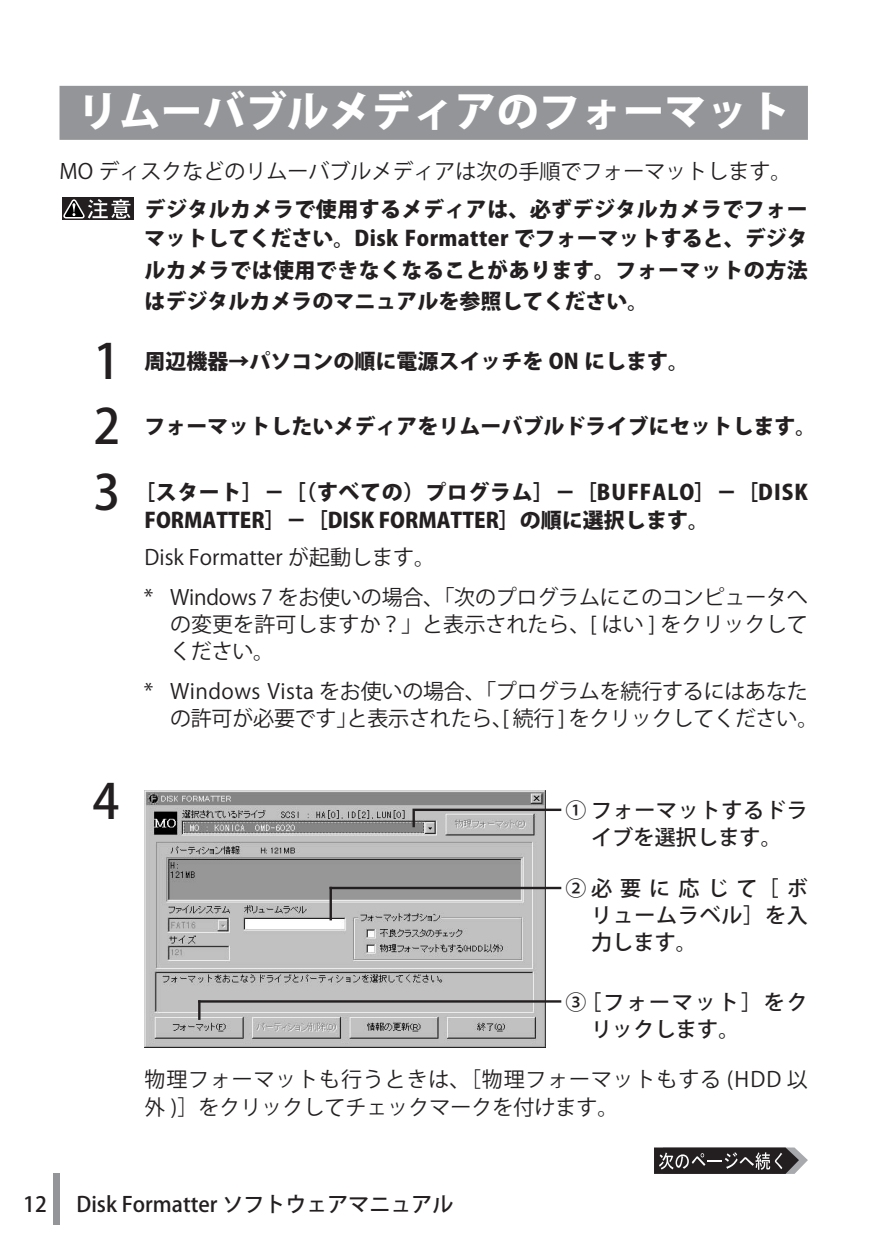
<style>
.page{position:relative;width:893px;height:1259px;background:#fff}
.page>*{position:absolute;margin:0;border:0;box-sizing:border-box;transform-origin:0 0}
._21_手順Num_A6{font:500 48px "Koz Go Std";color:#231f20}
._04_大ﾀｲﾄﾙ_A6{font:800 42px "Koz Go Std";color:#fff}
._22_手順補足_下__A6{font:21px/27.3px "Koz Go Std";color:#231f20;text-align:justify}
._21_手順_A6{font:800 21px/28.5px "Koz Go Std";color:#231f20}
._52_注意_A6{font:800 21px/30.6px "Koz Go Std";color:#231f20;text-align:justify}
._22_手順補足_下__A6-2{font:21px/27.3px "Koz Go Std";letter-spacing:.04em;color:#231f20}
._25_画面手順キャプ_A6{font:500 21px/27px "Koz Go Std";letter-spacing:.01em;color:#231f20;text-align:justify}
._04_大中ﾀｲﾄﾙﾘｰﾄﾞ_A6{font:21px "Koz Go Std";color:#231f20}
._25_画面手順キャプ_A6-2{font:500 21px/27px "Koz Go Std";letter-spacing:.035em;color:#231f20;text-align:center}
._25_画面手順キャプ_A6-3{font:500 21px/27px "Koz Go Std";letter-spacing:.09em;color:#231f20}
</style>
<div class="page">
<div style="left:54px;top:1174px;width:6px;height:51px;background:#939598"></div>
<div style="left:60px;top:86px;width:748px;height:54px;background:#939598"></div>
<div style="left:62px;top:198px;width:71px;height:22px;background:#231f20"></div>
<svg style="left:64px;top:199px;width:66px;height:20px"></svg>
<img style="left:145px;top:790px;width:401px;height:258px">
<hr style="left:412px;top:811px;width:3px;height:16px;background:#231f20">
<hr style="left:412px;top:808px;width:149px;height:3px;background:#231f20">
<hr style="left:330px;top:887px;width:231px;height:2px;background:#231f20">
<hr style="left:330px;top:887px;width:2px;height:33px;background:#231f20">
<hr style="left:198px;top:1000px;width:363px;height:2px;background:#231f20">
<hr style="left:198px;top:1000px;width:3px;height:20px;background:#231f20">
<svg style="left:654px;top:1147px;width:154px;height:27px;background:#4f4c4d"></svg>
<p class="_04_大ﾀｲﾄﾙ_A6" style="left:77px;top:84px;width:716px">リムーバブルメディアのフォーマット</p>
<p class="_04_大中ﾀｲﾄﾙﾘｰﾄﾞ_A6" style="left:60px;top:159px;width:733px">MO ディスクなどのリムーバブルメディアは次の手順でフォーマットします。</p>
<p class="_52_注意_A6" style="left:145px;top:195px;width:665px">デジタルカメラで使用するメディアは、必ずデジタルカメラでフォーマットしてください。Disk Formatter でフォーマットすると、デジタルカメラでは使用できなくなることがあります。フォーマットの方法はデジタルカメラのマニュアルを参照してください。</p>
<p class="_21_手順Num_A6" style="left:94px;top:331px;width:28px">1</p>
<p class="_21_手順_A6" style="left:145px;top:348px;width:546px">周辺機器→パソコンの順に電源スイッチを ON にします。</p>
<p class="_21_手順Num_A6" style="left:94px;top:396px;width:28px">2</p>
<p class="_21_手順_A6" style="left:145px;top:413px;width:674px">フォーマットしたいメディアをリムーバブルドライブにセットします。</p>
<p class="_21_手順Num_A6" style="left:94px;top:462px;width:28px">3</p>
<p class="_21_手順_A6" style="left:145px;top:479px;width:665px;text-indent:-10px">［スタート］－［（すべての）プログラム］－［BUFFALO］－［DISK<br>FORMATTER］－［DISK FORMATTER］の順に選択します。</p>
<p class="_22_手順補足_下__A6" style="left:145px;top:545px;width:292px">Disk Formatter が起動します。</p>
<p class="_22_手順補足_下__A6" style="left:170px;top:584px;width:639px;text-indent:-26px">* Windows 7 をお使いの場合、「次のプログラムにこのコンピュータへの変更を許可しますか？」と表示されたら、[ はい ] をクリックしてください。</p>
<p class="_22_手順補足_下__A6" style="left:170px;top:678px;width:650px;text-indent:-26px">* Windows Vista をお使いの場合、「プログラムを続行するにはあなたの許可が必要です」と表示されたら、[ 続行 ] をクリックしてください。</p>
<p class="_21_手順Num_A6" style="left:93px;top:771px;width:28px">4</p>
<p class="_25_画面手順キャプ_A6-2" style="left:565px;top:798px;width:244px">① フォーマットするドライブを選択します。</p>
<p class="_25_画面手順キャプ_A6" style="left:591px;top:876px;width:218px;text-indent:-26px">②必要に応じて［ボリュームラベル］を入力します。</p>
<p class="_25_画面手順キャプ_A6-3" style="left:591px;top:989px;width:218px;text-indent:-26px">③［フォーマット］をクリックします。</p>
<p class="_22_手順補足_下__A6-2" style="left:145px;top:1066px;width:665px">物理フォーマットも行うときは、［物理フォーマットもする (HDD 以外 )］をクリックしてチェックマークを付けます。</p>
<p class="_25_画面手順キャプ_A6" style="left:23px;top:1192px;width:25px">12</p>
<p class="_25_画面手順キャプ_A6" style="left:76px;top:1192px;width:378px">Disk Formatter ソフトウェアマニュアル</p>
</div>
